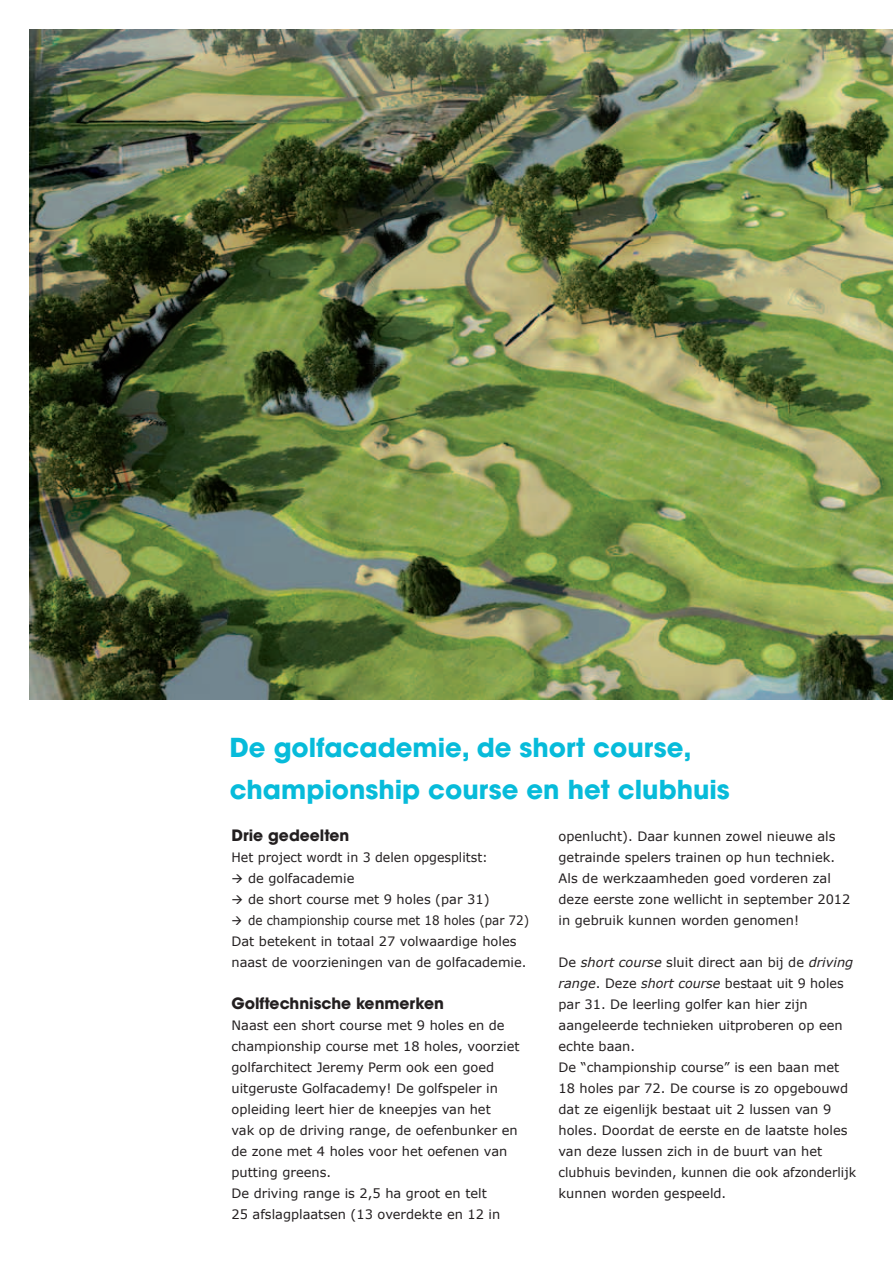
<style>
.page{position:relative;width:893px;height:1263px;background:#fff}
.page>*{position:absolute;margin:0;border:0;box-sizing:border-box;transform-origin:0 0}
.t1{font:700 25.95px/42px "Avant Garde";color:#07bbda}
.t2{font:700 15.6px "ITC Avant Garde Std";color:#231f20}
.t3{font:12.9px/21px "Verdana";color:#231f20}
.t4{font:12.9px "Verdana";color:#231f20;scale:.92 1}
.s1{font-style:italic}
</style>
<div class="page">
<img style="left:30px;top:30px;width:863px;height:670px">
<h1 class="t1" style="left:230px;top:726px;width:502px">De golfacademie, de short course, championship course en het clubhuis</h1>
<p class="t2" style="left:231px;top:825px;width:119px">Drie gedeelten</p>
<p class="t3" style="left:231px;top:846px;width:258px">Het project wordt in 3 delen opgesplitst:</p>
<p class="t3" style="left:248px;top:867px;width:108px">de golfacademie</p>
<p class="t3" style="left:248px;top:888px;width:243px">de short course met 9 holes (par 31)</p>
<p class="t4" style="left:248px;top:911px;width:307px">de championship course met 18 holes (par 72)</p>
<p class="t3" style="left:231px;top:930px;width:287px">Dat betekent in totaal 27 volwaardige holes</p>
<p class="t3" style="left:231px;top:951px;width:297px">naast de voorzieningen van de golfacademie.</p>
<p class="t2" style="left:231px;top:993px;width:214px">Golftechnische kenmerken</p>
<p class="t3" style="left:231px;top:1014px;width:290px">Naast een short course met 9 holes en de championship course met 18 holes, voorziet golfarchitect Jeremy Perm ook een goed uitgeruste Golfacademy! De golfspeler in opleiding leert hier de kneepjes van het<br>vak op de driving range, de oefenbunker en de zone met 4 holes voor het oefenen van putting greens.<br>De driving range is 2,5 ha groot en telt<br>25 afslagplaatsen (13 overdekte en 12 in</p>
<p class="t3" style="left:559px;top:825px;width:293px">openlucht). Daar kunnen zowel nieuwe als getrainde spelers trainen op hun techniek.<br>Als de werkzaamheden goed vorderen zal deze eerste zone wellicht in september 2012 in gebruik kunnen worden genomen!</p>
<p class="t3" style="left:559px;top:951px;width:299px">De <span class="s1">short course</span> sluit direct aan bij de <span class="s1">driving range</span>. Deze <span class="s1">short course</span> bestaat uit 9 holes par 31. De leerling golfer kan hier zijn aangeleerde technieken uitproberen op een echte baan.<br>De “championship course” is een baan met 18 holes par 72. De course is zo opgebouwd dat ze eigenlijk bestaat uit 2 lussen van 9 holes. Doordat de eerste en de laatste holes van deze lussen zich in de buurt van het clubhuis bevinden, kunnen die ook afzonderlijk kunnen worden gespeeld.</p>
</div>
